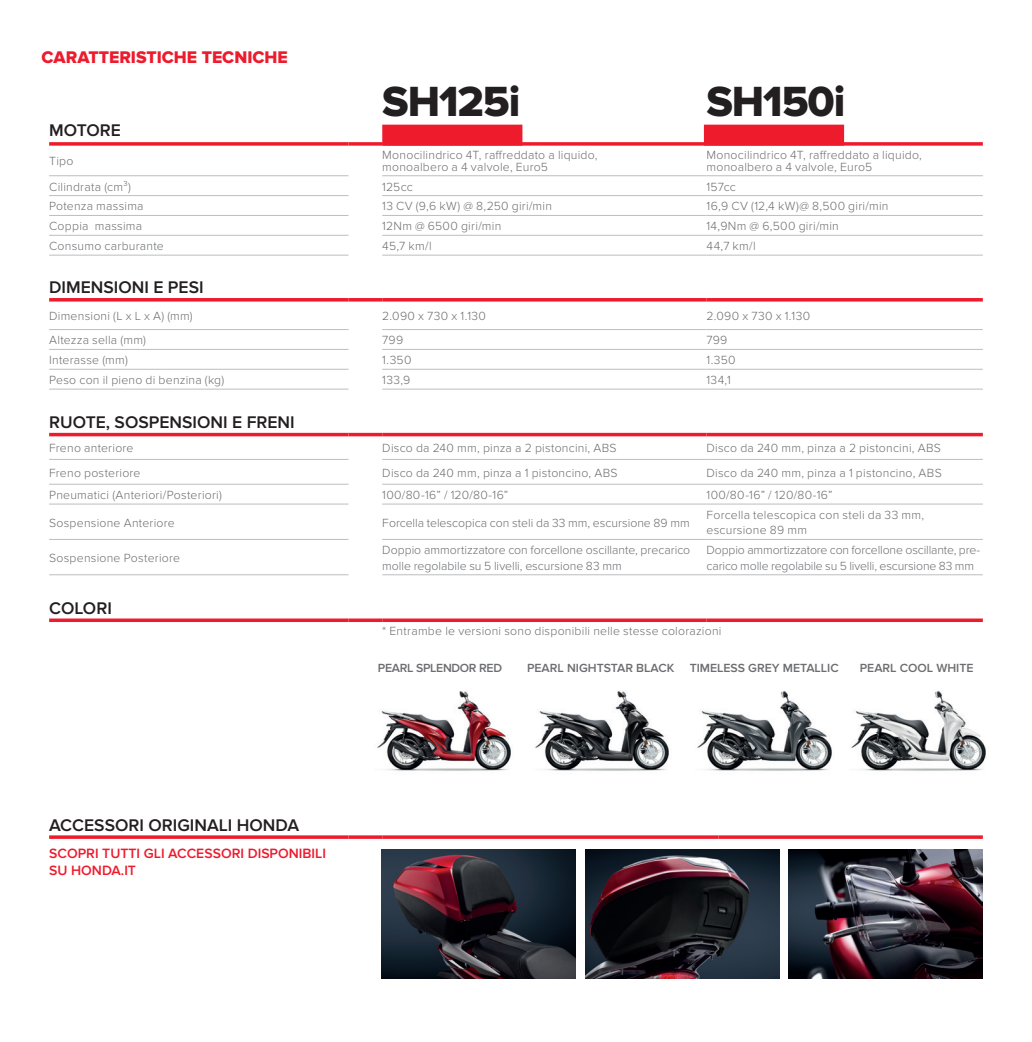
<style>
.page{position:relative;width:1032px;height:1042px;background:#fff}
.page>*{position:absolute;margin:0;border:0;box-sizing:border-box;transform-origin:0 0}
.t1{font:43.75px "Proxima Nova Extrabld";letter-spacing:-.025em;color:#231f20}
.t2{font:600 17.5px "Proxima Nova";color:#231f20}
.t3{font:800 17.5px "Proxima Nova";color:#ee1b2d}
.t4{font:600 14px/16.8px "Proxima Nova";color:#ee1b2d}
.t5{font:300 12.25px/12.2px "Proxima Nova";letter-spacing:.02em;color:#6c6d70}
.t6{font:300 12.25px/15.8px "Proxima Nova";color:#6c6d70}
.t7{font:300 12.25px/15.8px "Proxima Nova";letter-spacing:-.01em;color:#6c6d70}
.t8{font:600 12.25px "Proxima Nova";color:#6c6d70}
.t9{font:600 12.25px "Proxima Nova";letter-spacing:-.025em;color:#6c6d70}
</style>
<div class="page">
<hr style="left:49px;top:175px;width:299px;height:1px;background:#bcbdc0">
<hr style="left:49px;top:195px;width:299px;height:1px;background:#bcbdc0">
<hr style="left:49px;top:215px;width:299px;height:1px;background:#bcbdc0">
<hr style="left:49px;top:235px;width:299px;height:1px;background:#bcbdc0">
<hr style="left:49px;top:255px;width:299px;height:1px;background:#bcbdc0">
<hr style="left:49px;top:459px;width:299px;height:1px;background:#bcbdc0">
<hr style="left:49px;top:484px;width:299px;height:1px;background:#bcbdc0">
<hr style="left:49px;top:504px;width:299px;height:1px;background:#bcbdc0">
<hr style="left:49px;top:539px;width:299px;height:1px;background:#bcbdc0">
<hr style="left:382px;top:175px;width:324px;height:1px;background:#bcbdc0">
<hr style="left:706px;top:175px;width:277px;height:1px;background:#bcbdc0">
<hr style="left:382px;top:195px;width:324px;height:1px;background:#bcbdc0">
<hr style="left:706px;top:195px;width:277px;height:1px;background:#bcbdc0">
<hr style="left:382px;top:215px;width:324px;height:1px;background:#bcbdc0">
<hr style="left:706px;top:215px;width:277px;height:1px;background:#bcbdc0">
<hr style="left:382px;top:235px;width:324px;height:1px;background:#bcbdc0">
<hr style="left:706px;top:235px;width:277px;height:1px;background:#bcbdc0">
<hr style="left:382px;top:255px;width:324px;height:1px;background:#bcbdc0">
<hr style="left:706px;top:255px;width:277px;height:1px;background:#bcbdc0">
<hr style="left:382px;top:329px;width:324px;height:1px;background:#bcbdc0">
<hr style="left:706px;top:329px;width:277px;height:1px;background:#bcbdc0">
<hr style="left:382px;top:349px;width:324px;height:1px;background:#bcbdc0">
<hr style="left:706px;top:349px;width:277px;height:1px;background:#bcbdc0">
<hr style="left:382px;top:369px;width:324px;height:1px;background:#bcbdc0">
<hr style="left:706px;top:369px;width:277px;height:1px;background:#bcbdc0">
<hr style="left:382px;top:389px;width:324px;height:1px;background:#bcbdc0">
<hr style="left:706px;top:389px;width:277px;height:1px;background:#bcbdc0">
<hr style="left:382px;top:574px;width:324px;height:1px;background:#bcbdc0">
<hr style="left:706px;top:574px;width:277px;height:1px;background:#bcbdc0">
<hr style="left:382px;top:459px;width:324px;height:1px;background:#bcbdc0">
<hr style="left:706px;top:459px;width:277px;height:1px;background:#bcbdc0">
<hr style="left:382px;top:484px;width:324px;height:1px;background:#bcbdc0">
<hr style="left:706px;top:484px;width:277px;height:1px;background:#bcbdc0">
<hr style="left:382px;top:504px;width:324px;height:1px;background:#bcbdc0">
<hr style="left:706px;top:504px;width:277px;height:1px;background:#bcbdc0">
<hr style="left:382px;top:539px;width:324px;height:1px;background:#bcbdc0">
<hr style="left:706px;top:539px;width:277px;height:1px;background:#bcbdc0">
<svg style="left:49px;top:142px;width:299px;height:4px"></svg>
<svg style="left:348px;top:142px;width:34px;height:4px"></svg>
<svg style="left:522px;top:142px;width:182px;height:4px"></svg>
<svg style="left:844px;top:142px;width:139px;height:4px"></svg>
<hr style="left:49px;top:298px;width:299px;height:3px;background:#ee1b2d">
<hr style="left:348px;top:298px;width:34px;height:3px;background:#ee1b2d">
<hr style="left:382px;top:298px;width:324px;height:3px;background:#ee1b2d">
<hr style="left:706px;top:298px;width:277px;height:3px;background:#ee1b2d">
<hr style="left:49px;top:433px;width:299px;height:3px;background:#ee1b2d">
<svg style="left:49px;top:618px;width:299px;height:4px"></svg>
<hr style="left:348px;top:433px;width:34px;height:3px;background:#ee1b2d">
<svg style="left:348px;top:618px;width:34px;height:4px"></svg>
<hr style="left:382px;top:433px;width:324px;height:3px;background:#ee1b2d">
<svg style="left:382px;top:618px;width:324px;height:4px"></svg>
<svg style="left:706px;top:618px;width:277px;height:4px"></svg>
<hr style="left:706px;top:433px;width:277px;height:3px;background:#ee1b2d">
<hr style="left:49px;top:329px;width:299px;height:1px;background:#bcbdc0">
<hr style="left:49px;top:349px;width:299px;height:1px;background:#bcbdc0">
<hr style="left:49px;top:369px;width:299px;height:1px;background:#bcbdc0">
<hr style="left:49px;top:389px;width:299px;height:1px;background:#bcbdc0">
<hr style="left:49px;top:574px;width:299px;height:1px;background:#bcbdc0">
<div style="left:382px;top:125px;width:140px;height:21px;background:#ee1b2d"></div>
<div style="left:704px;top:125px;width:140px;height:21px;background:#ee1b2d"></div>
<img style="left:377px;top:691px;width:134px;height:80px">
<img style="left:535px;top:691px;width:134px;height:80px">
<img style="left:697px;top:691px;width:135px;height:80px">
<img style="left:851px;top:690px;width:135px;height:81px">
<img style="left:382px;top:849px;width:194px;height:129px">
<img style="left:585px;top:849px;width:194px;height:129px">
<img style="left:788px;top:849px;width:194px;height:129px">
<svg style="left:49px;top:835px;width:299px;height:4px"></svg>
<svg style="left:348px;top:835px;width:34px;height:4px"></svg>
<svg style="left:382px;top:835px;width:336px;height:4px"></svg>
<svg style="left:718px;top:835px;width:265px;height:4px"></svg>
<h2 class="t3" style="left:42px;top:48px;width:248px">CARATTERISTICHE TECNICHE</h2>
<h1 class="t1" style="left:382px;top:81px;width:140px">SH125i</h1>
<h1 class="t1" style="left:706px;top:81px;width:140px">SH150i</h1>
<h2 class="t2" style="left:49px;top:120px;width:73px">MOTORE</h2>
<p class="t5" style="left:49px;top:155px;width:26px">Tipo</p>
<p class="t5" style="left:382px;top:148px;width:217px">Monocilindrico 4T, raffreddato a liquido, monoalbero a 4 valvole, Euro5</p>
<p class="t5" style="left:706px;top:148px;width:217px">Monocilindrico 4T, raffreddato a liquido, monoalbero a 4 valvole, Euro5</p>
<p class="t5" style="left:49px;top:180px;width:83px">Cilindrata (cm³)</p>
<p class="t5" style="left:382px;top:180px;width:32px">125cc</p>
<p class="t5" style="left:706px;top:180px;width:31px">157cc</p>
<p class="t5" style="left:49px;top:200px;width:96px">Potenza massima</p>
<p class="t5" style="left:382px;top:200px;width:171px">13 CV (9,6 kW) @ 8,250 giri/min</p>
<p class="t5" style="left:706px;top:200px;width:183px">16,9 CV (12,4 kW)@ 8,500 giri/min</p>
<p class="t5" style="left:49px;top:220px;width:95px">Coppia massima</p>
<p class="t5" style="left:382px;top:220px;width:120px">12Nm @ 6500 giri/min</p>
<p class="t5" style="left:706px;top:220px;width:134px">14,9Nm @ 6,500 giri/min</p>
<p class="t5" style="left:49px;top:240px;width:116px">Consumo carburante</p>
<p class="t5" style="left:382px;top:240px;width:51px">45,7 km/l</p>
<p class="t5" style="left:706px;top:240px;width:51px">44,7 km/l</p>
<h2 class="t2" style="left:49px;top:277px;width:156px">DIMENSIONI E PESI</h2>
<p class="t5" style="left:49px;top:309px;width:145px">Dimensioni (L x L x A) (mm)</p>
<p class="t5" style="left:382px;top:309px;width:105px">2.090 x 730 x 1.130</p>
<p class="t5" style="left:706px;top:309px;width:105px">2.090 x 730 x 1.130</p>
<p class="t5" style="left:49px;top:334px;width:98px">Altezza sella (mm)</p>
<p class="t5" style="left:382px;top:334px;width:22px">799</p>
<p class="t5" style="left:706px;top:334px;width:22px">799</p>
<p class="t5" style="left:49px;top:354px;width:80px">Interasse (mm)</p>
<p class="t5" style="left:382px;top:354px;width:31px">1.350</p>
<p class="t5" style="left:706px;top:354px;width:31px">1.350</p>
<p class="t5" style="left:49px;top:374px;width:176px">Peso con il pieno di benzina (kg)</p>
<p class="t5" style="left:382px;top:374px;width:30px">133,9</p>
<p class="t5" style="left:706px;top:374px;width:26px">134,1</p>
<h2 class="t2" style="left:49px;top:412px;width:247px">RUOTE, SOSPENSIONI E FRENI</h2>
<p class="t5" style="left:49px;top:442px;width:86px">Freno anteriore</p>
<p class="t5" style="left:382px;top:442px;width:236px">Disco da 240 mm, pinza a 2 pistoncini, ABS</p>
<p class="t5" style="left:706px;top:442px;width:236px">Disco da 240 mm, pinza a 2 pistoncini, ABS</p>
<p class="t5" style="left:49px;top:466px;width:93px">Freno posteriore</p>
<p class="t5" style="left:382px;top:466px;width:237px">Disco da 240 mm, pinza a 1 pistoncino, ABS</p>
<p class="t5" style="left:706px;top:466px;width:237px">Disco da 240 mm, pinza a 1 pistoncino, ABS</p>
<p class="t5" style="left:49px;top:489px;width:174px">Pneumatici (Anteriori/Posteriori)</p>
<p class="t5" style="left:382px;top:489px;width:128px">100/80-16” / 120/80-16”</p>
<p class="t5" style="left:706px;top:489px;width:128px">100/80-16” / 120/80-16”</p>
<p class="t5" style="left:49px;top:516px;width:127px">Sospensione Anteriore</p>
<p class="t6" style="left:382px;top:515px;width:309px">Forcella telescopica con steli da 33 mm, escursione 89 mm</p>
<p class="t5" style="left:706px;top:507px;width:219px;line-height:15.8px">Forcella telescopica con steli da 33 mm, escursione 89 mm</p>
<p class="t5" style="left:49px;top:552px;width:132px">Sospensione Posteriore</p>
<p class="t6" style="left:382px;top:542px;width:309px">Doppio ammortizzatore con forcellone oscillante, precarico molle regolabile su 5 livelli, escursione 83 mm</p>
<p class="t7" style="left:706px;top:542px;width:275px">Doppio ammortizzatore con forcellone oscillante, pre&shy;carico molle regolabile su 5 livelli, escursione 83 mm</p>
<h2 class="t2" style="left:49px;top:598px;width:64px">COLORI</h2>
<p class="t5" style="left:382px;top:625px;width:341px">* Entrambe le versioni sono disponibili nelle stesse colorazioni</p>
<p class="t9" style="left:378px;top:661px;width:126px">PEARL SPLENDOR RED</p>
<p class="t8" style="left:527px;top:661px;width:149px">PEARL NIGHTSTAR BLACK</p>
<p class="t8" style="left:690px;top:661px;width:151px">TIMELESS GREY METALLIC</p>
<p class="t8" style="left:860px;top:661px;width:115px">PEARL COOL WHITE</p>
<h2 class="t2" style="left:49px;top:814px;width:252px">ACCESSORI ORIGINALI HONDA</h2>
<p class="t4" style="left:49px;top:845px;width:278px">SCOPRI TUTTI GLI ACCESSORI DISPONIBILI<br>SU HONDA.IT</p>
</div>
